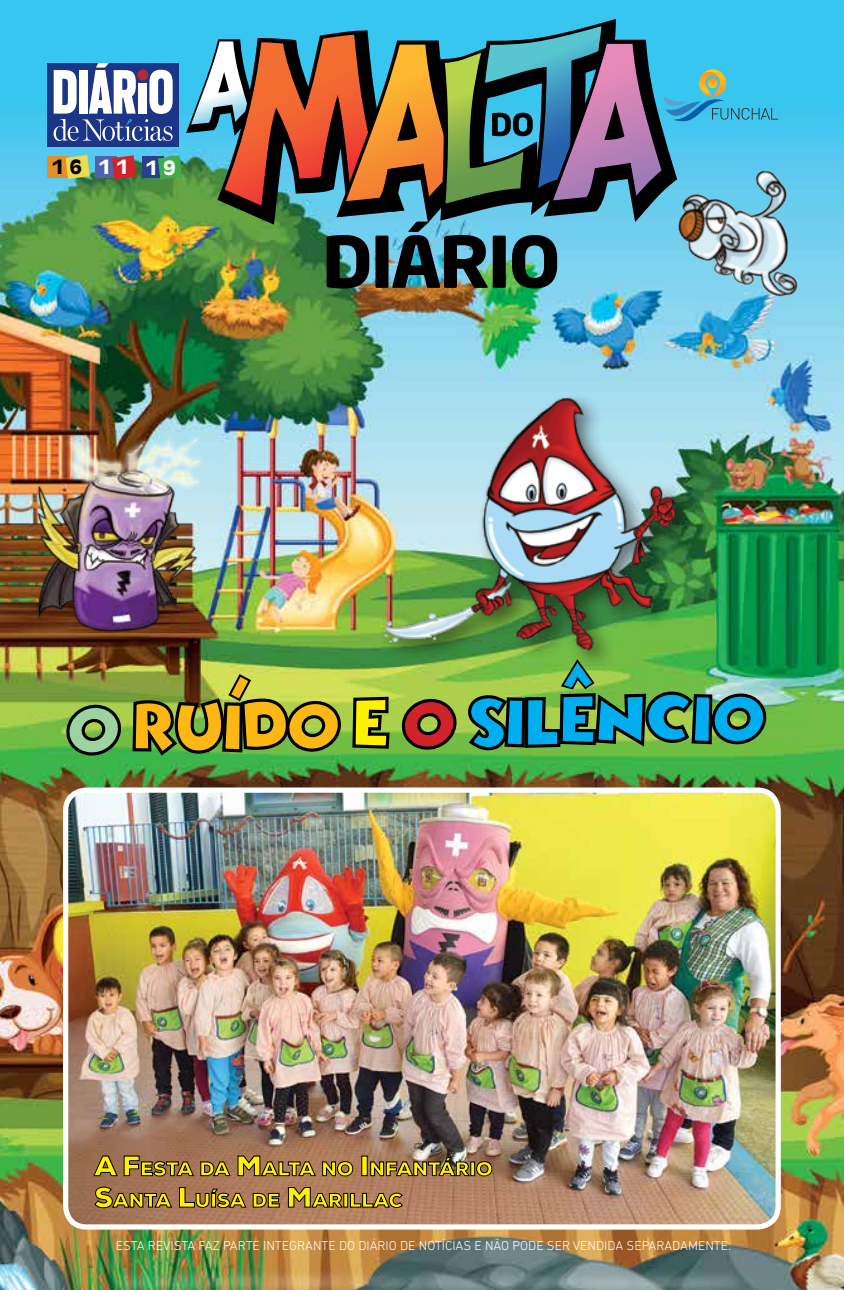
<style>
.page{position:relative;width:844px;height:1290px;background:#fff}
.page>*{position:absolute;margin:0;border:0;box-sizing:border-box;transform-origin:0 0}
.t1{font:56.88px "Wicked Mouse";color:#00aeef}
.t2{font:31.15px "Wicked Mouse";color:#00aeef}
.t3{font:900 19.6px/31.5px "Nexa";color:#fff200}
.t4{font:700 19.25px "Antique Olive";color:#fff}
.t5{font:300 13.12px "DIN Next LT Pro";color:#fff}
.s1{color:#000}
.s2{color:#9dd2a1}
.s3{color:#fdb714}
.s4{color:#fff200}
.s5{color:#d2232a}
.s6{font-size:28px}
</style>
<div class="page">
<img style="left:0;top:0;width:843px;height:1290px">
<div style="left:47px;top:156px;width:22px;height:21px;background:#e09027"></div>
<div style="left:47px;top:63px;width:131px;height:84px;background:#1c3687"></div>
<img style="left:54px;top:17px;width:724px;height:271px">
<img style="left:116px;top:1267px;width:630px;height:23px">
<img style="left:374px;top:388px;width:344px;height:273px">
<svg style="left:65px;top:703px;width:58px;height:55px;background:#659939"></svg>
<svg style="left:351px;top:695px;width:40px;height:55px;background:#6c8b33"></svg>
<svg style="left:400px;top:697px;width:58px;height:55px;background:#759d39"></svg>
<svg style="left:465px;top:657px;width:303px;height:95px;background:#6ea343"></svg>
<svg style="left:131px;top:673px;width:212px;height:92px;background:#759f3c"></svg>
<img style="left:66px;top:790px;width:712px;height:437px">
<div style="left:63px;top:787px;width:717px;height:442px;border:5px solid #fff;border-radius:21px"></div>
<svg style="left:92px;top:1155px;width:139px;height:22px;background:#825c45"></svg>
<svg style="left:237px;top:1155px;width:116px;height:22px;background:#8b6349"></svg>
<div style="left:361px;top:1155px;width:6px;height:21px;border:1px solid #000"></div>
<svg style="left:369px;top:1157px;width:123px;height:20px;background:#7c5e4c"></svg>
<svg style="left:94px;top:1186px;width:186px;height:22px;background:#855e47"></svg>
<svg style="left:287px;top:1186px;width:56px;height:22px"></svg>
<div style="left:343px;top:1193px;width:5px;height:14px;border:1px solid #000"></div>
<svg style="left:349px;top:1192px;width:54px;height:16px"></svg>
<img style="left:653px;top:168px;width:174px;height:150px">
<img style="left:21px;top:427px;width:201px;height:216px">
<h3 class="t4" style="left:52px;top:154px;width:126px"><span class="s1">16</span> 11 19</h3>
<h2 class="t2" style="left:593px;top:701px;width:33px;rotate:-180deg">v</h2>
<h1 class="t1" style="left:67px;top:681px;width:699px;rotate:-1deg"><span class="s2">O</span> <span class="s3">RUIDO</span> <span class="s4">E</span> <span class="s5">O</span> SILENCIO</h1>
<h3 class="t3" style="left:94px;top:1153px;width:399px"><span class="s6">A F</span>ESTA DA <span class="s6">M</span>ALTA NO <span class="s6">I</span>NFANTÁRIO<br><span class="s6">S</span>ANTA <span class="s6">L</span>UÍSA DE <span class="s6">M</span>ARILLAC</h3>
<p class="t5" style="left:116px;top:1238px;width:616px">ESTA REVISTA FAZ PARTE INTEGRANTE DO DIÁRIO DE NOTÍCIAS E NÃO PODE SER VENDIDA SEPARADAMENTE.</p>
</div>
